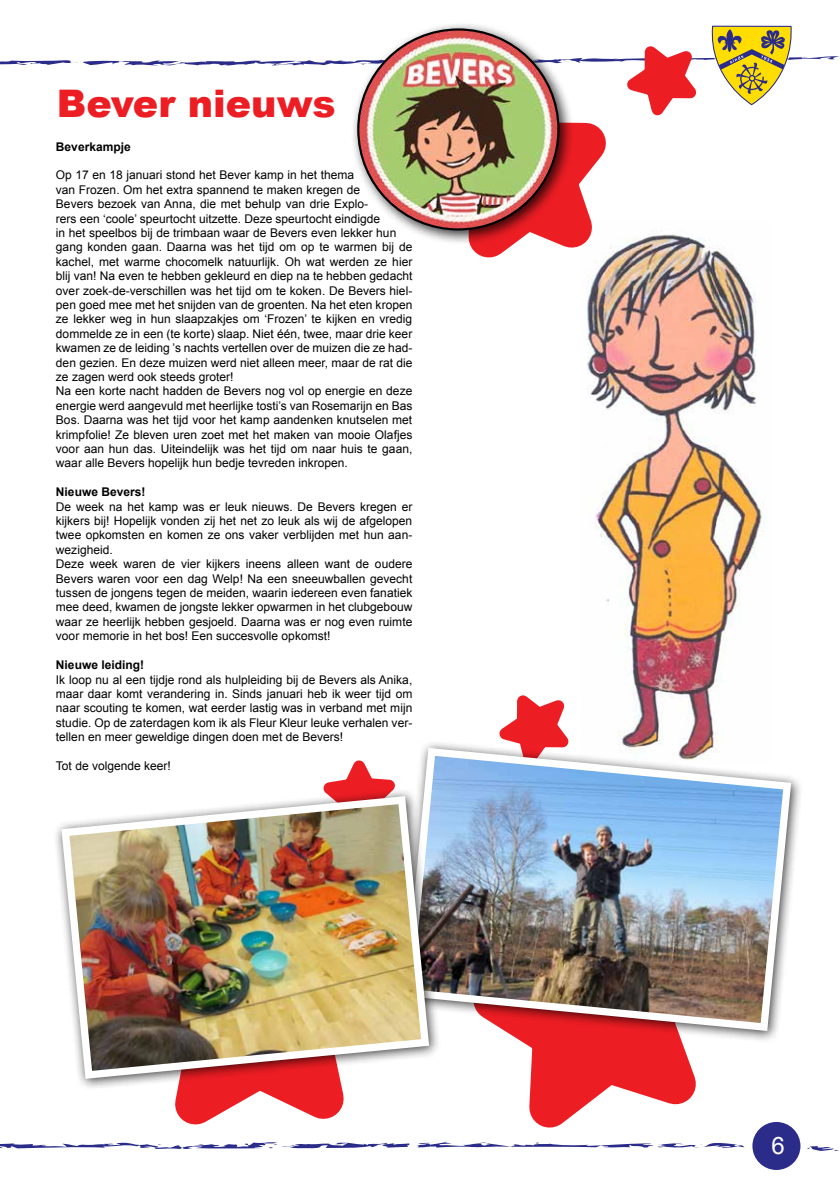
<style>
.page{position:relative;width:840px;height:1191px;background:#fff}
.page>*{position:absolute;margin:0;border:0;box-sizing:border-box;transform-origin:0 0}
.t1{font:900 38px "Arial";color:#ed1d24}
.t2{font:24px "Arial";color:#fff}
.t3{font:12px/14.4px "Arial";color:#000}
.t4{font:700 12px "Arial";color:#000}
</style>
<div class="page">
<img style="left:586px;top:237px;width:178px;height:502px">
<svg style="left:807px;top:1146px;width:32px;height:5px"></svg>
<svg style="left:0;top:1143px;width:61px;height:6px"></svg>
<div style="left:750px;top:1120px;width:52px;height:52px;background:#2b2c89;border-radius:50%"></div>
<div style="left:748px;top:1118px;width:56px;height:56px;border:4px solid #fff;border-radius:50%"></div>
<img style="left:470px;top:237px;width:172px;height:84px">
<svg style="left:499px;top:695px;width:69px;height:44px"></svg>
<svg style="left:323px;top:760px;width:72px;height:28px"></svg>
<svg style="left:419px;top:1043px;width:335px;height:120px"></svg>
<svg style="left:61px;top:1091px;width:358px;height:58px"></svg>
<div style="left:396px;top:739px;width:407px;height:304px;background:#000;opacity:.75"></div>
<img style="left:400px;top:744px;width:394px;height:291px">
<div style="left:53px;top:788px;width:388px;height:303px;background:#000;opacity:.75"></div>
<img style="left:57px;top:792px;width:376px;height:290px">
<div style="left:350px;top:21px;width:224px;height:224px;background:#000;opacity:.75"></div>
<svg style="left:0;top:24px;width:839px;height:213px"></svg>
<h1 class="t1" style="left:57px;top:75px;width:280px">Bever nieuws</h1>
<p class="t4" style="left:56px;top:138px;width:76px">Beverkampje</p>
<p class="t3" style="left:56px;top:168px;width:358px">Op 17 en 18 januari stond het Bever kamp in het thema<br>van Frozen. Om het extra spannend te maken kregen de<br>Bevers bezoek van Anna, die met behulp van drie Explo-<br>rers een ‘coole’ speurtocht uitzette. Deze speurtocht eindigde<br>in het speelbos bij de trimbaan waar de Bevers even lekker hun gang konden gaan. Daarna was het tijd om op te warmen bij de kachel, met warme chocomelk natuurlijk. Oh wat werden ze hier blij van! Na even te hebben gekleurd en diep na te hebben gedacht over zoek-de-verschillen was het tijd om te koken. De Bevers hiel&shy;pen goed mee met het snijden van de groenten. Na het eten kropen ze lekker weg in hun slaapzakjes om ‘Frozen’ te kijken en vredig dommelde ze in een (te korte) slaap. Niet één, twee, maar drie keer kwamen ze de leiding ’s nachts vertellen over de muizen die ze had&shy;den gezien. En deze muizen werd niet alleen meer, maar de rat die ze zagen werd ook steeds groter!<br>Na een korte nacht hadden de Bevers nog vol op energie en deze energie werd aangevuld met heerlijke tosti’s van Rosemarijn en Bas Bos. Daarna was het tijd voor het kamp aandenken knutselen met krimpfolie! Ze bleven uren zoet met het maken van mooie Olafjes voor aan hun das. Uiteindelijk was het tijd om naar huis te gaan, waar alle Bevers hopelijk hun bedje tevreden inkropen.</p>
<p class="t4" style="left:56px;top:484px;width:91px">Nieuwe Bevers!</p>
<p class="t3" style="left:56px;top:499px;width:358px">De week na het kamp was er leuk nieuws. De Bevers kregen er kijkers bij! Hopelijk vonden zij het net zo leuk als wij de afgelopen twee opkomsten en komen ze ons vaker verblijden met hun aan&shy;wezigheid.<br>Deze week waren de vier kijkers ineens alleen want de oudere Bevers waren voor een dag Welp! Na een sneeuwballen gevecht tussen de jongens tegen de meiden, waarin iedereen even fanatiek mee deed, kwamen de jongste lekker opwarmen in het clubgebouw waar ze heerlijk hebben gesjoeld. Daarna was er nog even ruimte voor memorie in het bos! Een succesvolle opkomst!</p>
<p class="t4" style="left:56px;top:657px;width:90px">Nieuwe leiding!</p>
<p class="t3" style="left:56px;top:672px;width:358px;text-align:justify">Ik loop nu al een tijdje rond als hulpleiding bij de Bevers als Anika, maar daar komt verandering in. Sinds januari heb ik weer tijd om naar scouting te komen, wat eerder lastig was in verband met mijn studie. Op de zaterdagen kom ik als Fleur Kleur leuke verhalen ver&shy;tellen en meer geweldige dingen doen met de Bevers!</p>
<p class="t3" style="left:56px;top:758px;width:116px">Tot de volgende keer!</p>
<h2 class="t2" style="left:771px;top:1130px;width:15px">6</h2>
</div>
